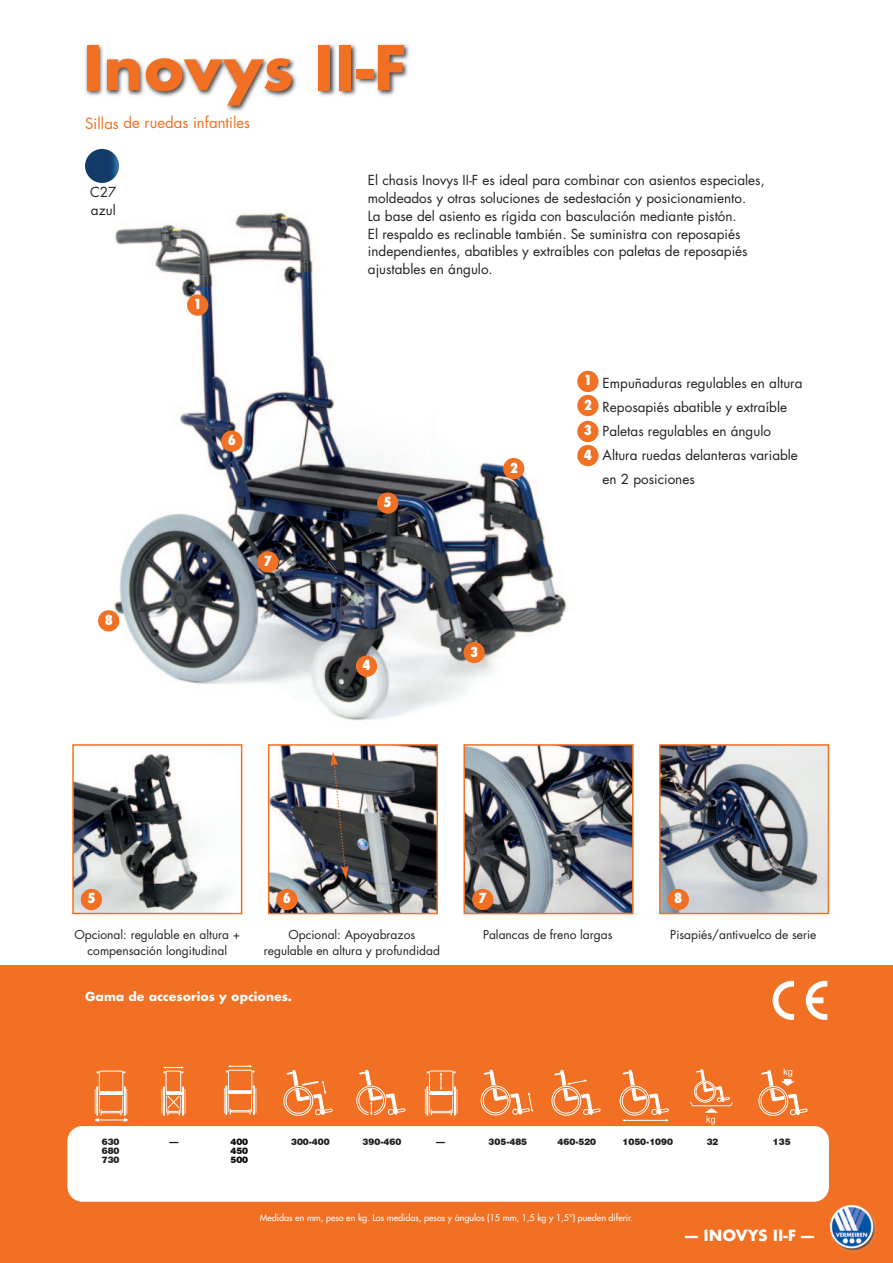
<style>
.page{position:relative;width:893px;height:1263px;background:#fff}
.page>*{position:absolute;margin:0;border:0;box-sizing:border-box;transform-origin:0 0}
.t1{font:700 60px "Futura";color:#f17023}
.t2{font:15px "Futura";letter-spacing:-.01em;color:#f17023}
.t3{font:700 15px "Futura";color:#fff}
.t4{font:13.5px "Futura";color:#231f20}
.t5{font:800 condensed 13.5px "Futura";color:#fff}
.t6{font:12px "Futura";color:#231f20}
.t7{font:700 12px "Futura";color:#fff}
.t8{font:9px "Futura";color:#fff}
.t9{font:900 9px/9px "Swiss 721 BT";color:#231f20;text-align:justify}
.t10{font:900 9px/9px "Swiss 721 BT";color:#070908;text-align:justify}
</style>
<div class="page">
<img style="left:85px;top:165px;width:512px;height:556px">
<img style="left:75px;top:754px;width:153px;height:157px">
<div style="left:72px;top:744px;width:170px;height:170px;border:2px solid #f17023"></div>
<img style="left:271px;top:747px;width:164px;height:164px">
<div style="left:268px;top:744px;width:170px;height:170px;border:2px solid #f17023"></div>
<div style="left:276px;top:889px;width:22px;height:21px;background:#f17023;border-radius:50%"></div>
<img style="left:466px;top:747px;width:165px;height:164px">
<div style="left:463px;top:744px;width:171px;height:170px;border:2px solid #f17023"></div>
<div style="left:472px;top:889px;width:21px;height:21px;background:#f17023;border-radius:50%"></div>
<img style="left:662px;top:747px;width:164px;height:164px">
<div style="left:659px;top:744px;width:170px;height:170px;border:2px solid #f17023"></div>
<div style="left:668px;top:889px;width:21px;height:21px;background:#f17023;border-radius:50%"></div>
<div style="left:577px;top:371px;width:22px;height:21px;background:#f17023;border-radius:50%"></div>
<div style="left:577px;top:421px;width:22px;height:21px;background:#f17023;border-radius:50%"></div>
<div style="left:577px;top:395px;width:22px;height:21px;background:#f17023;border-radius:50%"></div>
<div style="left:577px;top:445px;width:22px;height:21px;background:#f17023;border-radius:50%"></div>
<img style="left:85px;top:44px;width:324px;height:109px">
<img style="left:85px;top:149px;width:34px;height:34px;border-radius:50%">
<div style="left:0;top:965px;width:893px;height:298px;background:#f17023"></div>
<div style="left:67px;top:1126px;width:762px;height:76px;background:#fff;border-radius:15px"></div>
<div style="left:758px;top:1086px;width:30px;height:30px;border:1px solid #fff;border-radius:50%"></div>
<svg style="left:761px;top:1068px;width:47px;height:47px"></svg>
<svg style="left:690px;top:1069px;width:43px;height:55px"></svg>
<div style="left:620px;top:1086px;width:29px;height:29px;border:1px solid #fff;border-radius:50%"></div>
<svg style="left:622px;top:1070px;width:47px;height:52px"></svg>
<hr style="left:624px;top:1120px;width:42px;height:1px;background:#fff">
<div style="left:551px;top:1086px;width:30px;height:30px;border:1px solid #fff;border-radius:50%"></div>
<svg style="left:554px;top:1070px;width:46px;height:45px"></svg>
<hr style="left:426px;top:1086px;width:2px;height:30px;background:#fff">
<hr style="left:454px;top:1086px;width:2px;height:30px;background:#fff">
<svg style="left:425px;top:1071px;width:33px;height:44px"></svg>
<svg style="left:356px;top:1070px;width:49px;height:46px"></svg>
<div style="left:283px;top:1086px;width:30px;height:30px;border:1px solid #fff;border-radius:50%"></div>
<svg style="left:286px;top:1070px;width:46px;height:45px"></svg>
<hr style="left:225px;top:1085px;width:2px;height:30px;background:#fff">
<hr style="left:253px;top:1085px;width:2px;height:30px;background:#fff">
<svg style="left:224px;top:1088px;width:33px;height:26px"></svg>
<hr style="left:228px;top:1091px;width:24px;height:3px;background:#fff">
<div style="left:228px;top:1070px;width:24px;height:21px;border:1px solid #fff;border-radius:2px"></div>
<svg style="left:226px;top:1065px;width:29px;height:7px"></svg>
<hr style="left:163px;top:1086px;width:2px;height:30px;background:#fff">
<hr style="left:182px;top:1086px;width:2px;height:30px;background:#fff">
<div style="left:166px;top:1071px;width:15px;height:21px;border:1px solid #fff"></div>
<svg style="left:162px;top:1089px;width:24px;height:26px"></svg>
<svg style="left:163px;top:1066px;width:21px;height:7px"></svg>
<hr style="left:96px;top:1086px;width:2px;height:30px;background:#fff">
<hr style="left:124px;top:1086px;width:2px;height:30px;background:#fff">
<div style="left:99px;top:1071px;width:24px;height:21px;border:1px solid #fff;border-radius:2px"></div>
<svg style="left:95px;top:1089px;width:33px;height:33px"></svg>
<div style="left:483px;top:1088px;width:25px;height:25px;border:1px solid #fff;border-radius:50%"></div>
<div style="left:481px;top:1085px;width:29px;height:30px;border:1px solid #fff;border-radius:50%"></div>
<svg style="left:484px;top:1070px;width:49px;height:45px"></svg>
<div style="left:187px;top:294px;width:21px;height:22px;background:#f17023;border-radius:50%"></div>
<div style="left:503px;top:458px;width:21px;height:21px;background:#f17023;border-radius:50%"></div>
<div style="left:463px;top:642px;width:22px;height:21px;background:#f17023;border-radius:50%"></div>
<div style="left:356px;top:656px;width:21px;height:21px;background:#f17023;border-radius:50%"></div>
<div style="left:257px;top:551px;width:21px;height:21px;background:#f17023;border-radius:50%"></div>
<div style="left:98px;top:610px;width:21px;height:21px;background:#f17023;border-radius:50%"></div>
<div style="left:377px;top:492px;width:21px;height:22px;background:#f17023;border-radius:50%"></div>
<div style="left:221px;top:431px;width:21px;height:21px;background:#f17023;border-radius:50%"></div>
<div style="left:81px;top:889px;width:21px;height:21px;background:#f17023;border-radius:50%"></div>
<svg style="left:331px;top:752px;width:17px;height:127px"></svg>
<svg style="left:773px;top:981px;width:21px;height:39px"></svg>
<svg style="left:806px;top:981px;width:21px;height:39px"></svg>
<img style="left:820px;top:1198px;width:56px;height:54px">
<p class="t1" style="left:82px;top:28px;width:326px">Inovys II-F</p>
<p class="t2" style="left:85px;top:116px;width:167px">Sillas de ruedas infantiles</p>
<p class="t4" style="left:90px;top:186px;width:28px">C27</p>
<p class="t4" style="left:91px;top:204px;width:26px">azul</p>
<p class="t5" style="left:194px;top:296px;width:10px">1</p>
<p class="t5" style="left:105px;top:611px;width:10px">8</p>
<p class="t5" style="left:228px;top:432px;width:10px">6</p>
<p class="t5" style="left:264px;top:552px;width:10px">7</p>
<p class="t4" style="left:368px;top:174px;width:398px">El chasis Inovys II-F es ideal para combinar con asientos especiales,</p>
<p class="t4" style="left:368px;top:192px;width:380px">moldeados y otras soluciones de sedestación y posicionamiento.</p>
<p class="t4" style="left:368px;top:210px;width:370px">La base del asiento es rígida con basculación mediante pistón.</p>
<p class="t4" style="left:368px;top:227px;width:374px">El respaldo es reclinable también. Se suministra con reposapiés</p>
<p class="t4" style="left:368px;top:245px;width:381px">independientes, abatibles y extraíbles con paletas de reposapiés</p>
<p class="t4" style="left:368px;top:263px;width:126px">ajustables en ángulo.</p>
<p class="t5" style="left:384px;top:493px;width:10px">5</p>
<p class="t5" style="left:362px;top:657px;width:10px">4</p>
<p class="t5" style="left:510px;top:459px;width:10px">2</p>
<p class="t5" style="left:470px;top:643px;width:10px">3</p>
<p class="t5" style="left:584px;top:372px;width:10px">1</p>
<p class="t5" style="left:584px;top:422px;width:10px">3</p>
<p class="t5" style="left:584px;top:396px;width:10px">2</p>
<p class="t5" style="left:584px;top:446px;width:10px">4</p>
<p class="t4" style="left:603px;top:377px;width:201px">Empuñaduras regulables en altura</p>
<p class="t4" style="left:603px;top:401px;width:186px">Reposapiés abatible y extraíble</p>
<p class="t4" style="left:603px;top:425px;width:170px">Paletas regulables en ángulo</p>
<p class="t4" style="left:603px;top:449px;width:197px">Altura ruedas delanteras variable</p>
<p class="t4" style="left:603px;top:473px;width:94px">en 2 posiciones</p>
<p class="t5" style="left:87px;top:890px;width:10px">5</p>
<p class="t5" style="left:283px;top:890px;width:10px">6</p>
<p class="t5" style="left:479px;top:890px;width:10px">7</p>
<p class="t5" style="left:674px;top:890px;width:10px">8</p>
<p class="t6" style="left:74px;top:929px;width:167px">Opcional: regulable en altura +</p>
<p class="t6" style="left:88px;top:945px;width:141px">compensación longitudinal</p>
<p class="t6" style="left:288px;top:929px;width:128px">Opcional: Apoyabrazos</p>
<p class="t6" style="left:264px;top:945px;width:178px">regulable en altura y profundidad</p>
<p class="t7" style="left:85px;top:989px;width:208px">Gama de accesorios y opciones.</p>
<p class="t6" style="left:483px;top:929px;width:131px">Palancas de freno largas</p>
<p class="t6" style="left:670px;top:929px;width:148px">Pisapiés/antivuelco de serie</p>
<p class="t9" style="left:102px;top:1137px;width:19px">630<br>680<br>730</p>
<p class="t10" style="left:230px;top:1137px;width:19px">400<br>450<br>500</p>
<p class="t9" style="left:291px;top:1137px;width:40px">300-400</p>
<p class="t9" style="left:436px;top:1137px;width:10px">—</p>
<p class="t9" style="left:489px;top:1137px;width:40px">305-485</p>
<p class="t9" style="left:558px;top:1138px;width:40px">460-520</p>
<p class="t9" style="left:623px;top:1137px;width:52px">1050-1090</p>
<p class="t9" style="left:773px;top:1137px;width:19px">135</p>
<p class="t9" style="left:707px;top:1137px;width:13px">32</p>
<p class="t9" style="left:170px;top:1137px;width:10px">—</p>
<p class="t9" style="left:363px;top:1137px;width:40px">390-460</p>
<p class="t8" style="left:260px;top:1213px;width:375px">Medidas en mm, peso en kg. Las medidas, pesos y ángulos (15 mm, 1,5 kg y 1,5°) pueden diferir.</p>
<p class="t3" style="left:685px;top:1225px;width:130px">— INOVYS II-F —</p>
</div>
